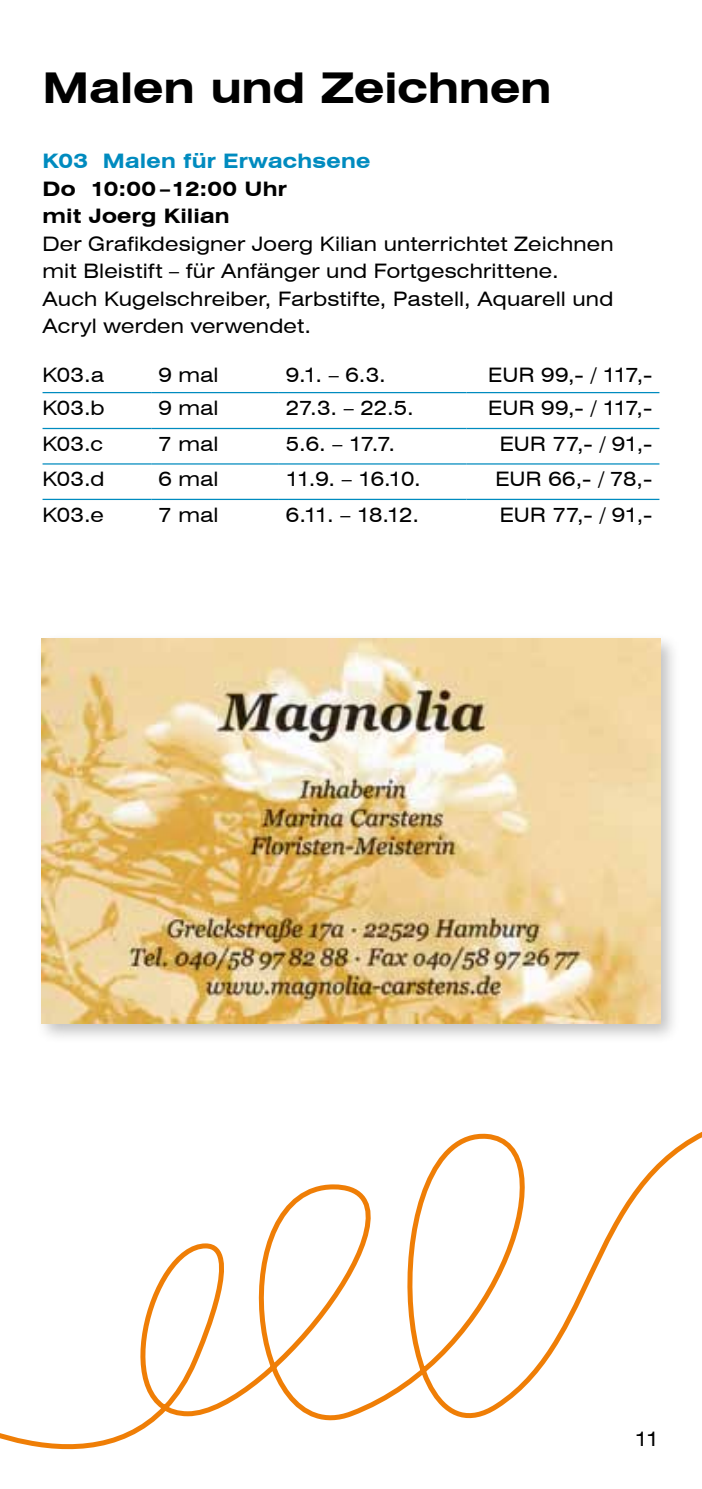
<style>
.page{position:relative;width:702px;height:1489px;background:#fff}
.page>*{position:absolute;margin:0;border:0;box-sizing:border-box;transform-origin:0 0}
.t1{font:700 expanded 42.5px "Swiss 721 BT";letter-spacing:-.01em;color:#000}
.t2{font:expanded 20px/27.5px "Swiss 721 BT";letter-spacing:.01em;color:#000}
.t3{font:700 expanded 20px/27.5px "Swiss 721 BT";letter-spacing:.01em;color:#000}
.t4{font:700 expanded 20px "Swiss 721 BT";letter-spacing:.01em;color:#008bbf}
</style>
<div class="page">
<svg style="left:0;top:1131px;width:702px;height:319px"></svg>
<hr style="left:43px;top:392px;width:108px;height:1px;background:#008bbf">
<hr style="left:43px;top:428px;width:108px;height:1px;background:#008bbf">
<hr style="left:43px;top:463px;width:108px;height:1px;background:#008bbf">
<hr style="left:151px;top:392px;width:128px;height:1px;background:#008bbf">
<hr style="left:279px;top:392px;width:187px;height:1px;background:#008bbf">
<hr style="left:151px;top:428px;width:128px;height:1px;background:#008bbf">
<hr style="left:279px;top:428px;width:187px;height:1px;background:#008bbf">
<hr style="left:151px;top:463px;width:128px;height:1px;background:#008bbf">
<hr style="left:279px;top:463px;width:187px;height:1px;background:#008bbf">
<hr style="left:466px;top:392px;width:193px;height:1px;background:#008bbf">
<hr style="left:466px;top:428px;width:193px;height:1px;background:#008bbf">
<hr style="left:466px;top:463px;width:193px;height:1px;background:#008bbf">
<hr style="left:43px;top:499px;width:108px;height:1px;background:#008bbf">
<hr style="left:151px;top:499px;width:128px;height:1px;background:#008bbf">
<hr style="left:279px;top:499px;width:187px;height:1px;background:#008bbf">
<hr style="left:466px;top:499px;width:193px;height:1px;background:#008bbf">
<div style="left:35px;top:632px;width:645px;height:412px;background:#000;opacity:.25"></div>
<img style="left:42px;top:638px;width:618px;height:385px">
<h1 class="t1" style="left:43px;top:62px;width:510px">Malen und Zeichnen</h1>
<p class="t4" style="left:43px;top:149px;width:329px">K03 Malen für Erwachsene</p>
<p class="t3" style="left:43px;top:175px;width:245px">Do 10:00 –12:00 Uhr mit Joerg Kilian</p>
<p class="t2" style="left:43px;top:230px;width:572px">Der Grafikdesigner Joerg Kilian unterrichtet Zeichnen mit Bleistift – für Anfänger und Fortgeschrittene.<br>Auch Kugelschreiber, Farbstifte, Pastell, Aquarell und Acryl werden verwendet.</p>
<p class="t2" style="left:43px;top:361px;width:63px">K03.a</p>
<p class="t2" style="left:158px;top:361px;width:62px">9 mal</p>
<p class="t2" style="left:286px;top:361px;width:101px">9.1. – 6.3.</p>
<p class="t2" style="left:488px;top:361px;width:165px">EUR 99,- / 117,-</p>
<p class="t2" style="left:43px;top:394px;width:63px">K03.b</p>
<p class="t2" style="left:158px;top:394px;width:62px">9 mal</p>
<p class="t2" style="left:286px;top:394px;width:129px">27.3. – 22.5.</p>
<p class="t2" style="left:488px;top:394px;width:165px">EUR 99,- / 117,-</p>
<p class="t2" style="left:43px;top:430px;width:62px">K03.c</p>
<p class="t2" style="left:158px;top:430px;width:62px">7 mal</p>
<p class="t2" style="left:286px;top:430px;width:111px">5.6. – 17.7.</p>
<p class="t2" style="left:499px;top:430px;width:154px">EUR 77,- / 91,-</p>
<p class="t2" style="left:43px;top:465px;width:63px">K03.d</p>
<p class="t2" style="left:158px;top:465px;width:62px">6 mal</p>
<p class="t2" style="left:286px;top:465px;width:136px">11.9. – 16.10.</p>
<p class="t2" style="left:495px;top:465px;width:158px">EUR 66,- / 78,-</p>
<p class="t2" style="left:43px;top:500px;width:63px">K03.e</p>
<p class="t2" style="left:158px;top:500px;width:62px">7 mal</p>
<p class="t2" style="left:286px;top:500px;width:134px">6.11. – 18.12.</p>
<p class="t2" style="left:499px;top:500px;width:154px">EUR 77,- / 91,-</p>
<p class="t2" style="left:635px;top:1425px;width:26px">11</p>
</div>
